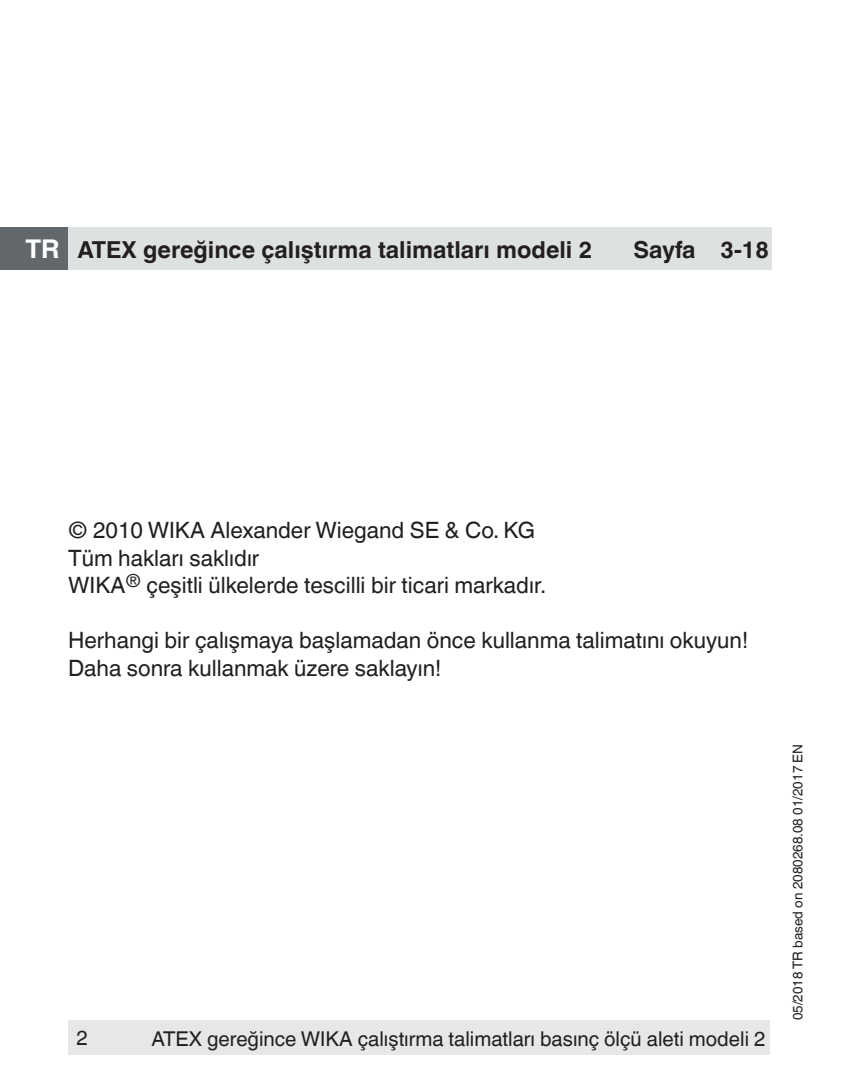
<style>
.page{position:relative;width:851px;height:1080px;background:#fff}
.page>*{position:absolute;margin:0;border:0;box-sizing:border-box;transform-origin:0 0}
.t1{font:700 25.8px "Helvetica World";color:#fff}
.t2{font:700 23.4px "Helvetica World";color:#231f20}
.t3{font:22.5px/27.6px "Helvetica World";color:#231f20}
.t4{font:20.4px "Helvetica World";color:#231f20}
.t5{font:13.5px "Helvetica World";color:#231f20}
</style>
<div class="page">
<div style="left:68px;top:227px;width:703px;height:43px;background:#dee1e1"></div>
<div style="left:0;top:227px;width:68px;height:43px;background:#61676a"></div>
<div style="left:68px;top:1020px;width:701px;height:34px;background:#e6e7e9"></div>
<p class="t1" style="left:25px;top:234px;width:36px">TR</p>
<p class="t2" style="left:77px;top:236px;width:516px">ATEX gereğince çalıştırma talimatları modeli 2</p>
<p class="t2" style="left:633px;top:236px;width:137px">Sayfa 3-18</p>
<p class="t3" style="left:68px;top:516px;width:480px">© 2010 WIKA Alexander Wiegand SE &amp; Co. KG<br>Tüm hakları saklıdır<br>WIKA<sup>®</sup> çeşitli ülkelerde tescilli bir ticari markadır.</p>
<p class="t3" style="left:68px;top:627px;width:681px">Herhangi bir çalışmaya başlamadan önce kullanma talimatını okuyun!<br>Daha sonra kullanmak üzere saklayın!</p>
<p class="t4" style="left:77px;top:1026px;width:13px">2</p>
<p class="t4" style="left:151px;top:1027px;width:615px">ATEX gereğince WIKA çalıştırma talimatları basınç ölçü aleti modeli 2</p>
<p class="t5" style="left:790px;top:1020px;width:278px;rotate:-90deg">05/2018 TR based on 2080268.08 01/2017 EN</p>
</div>
